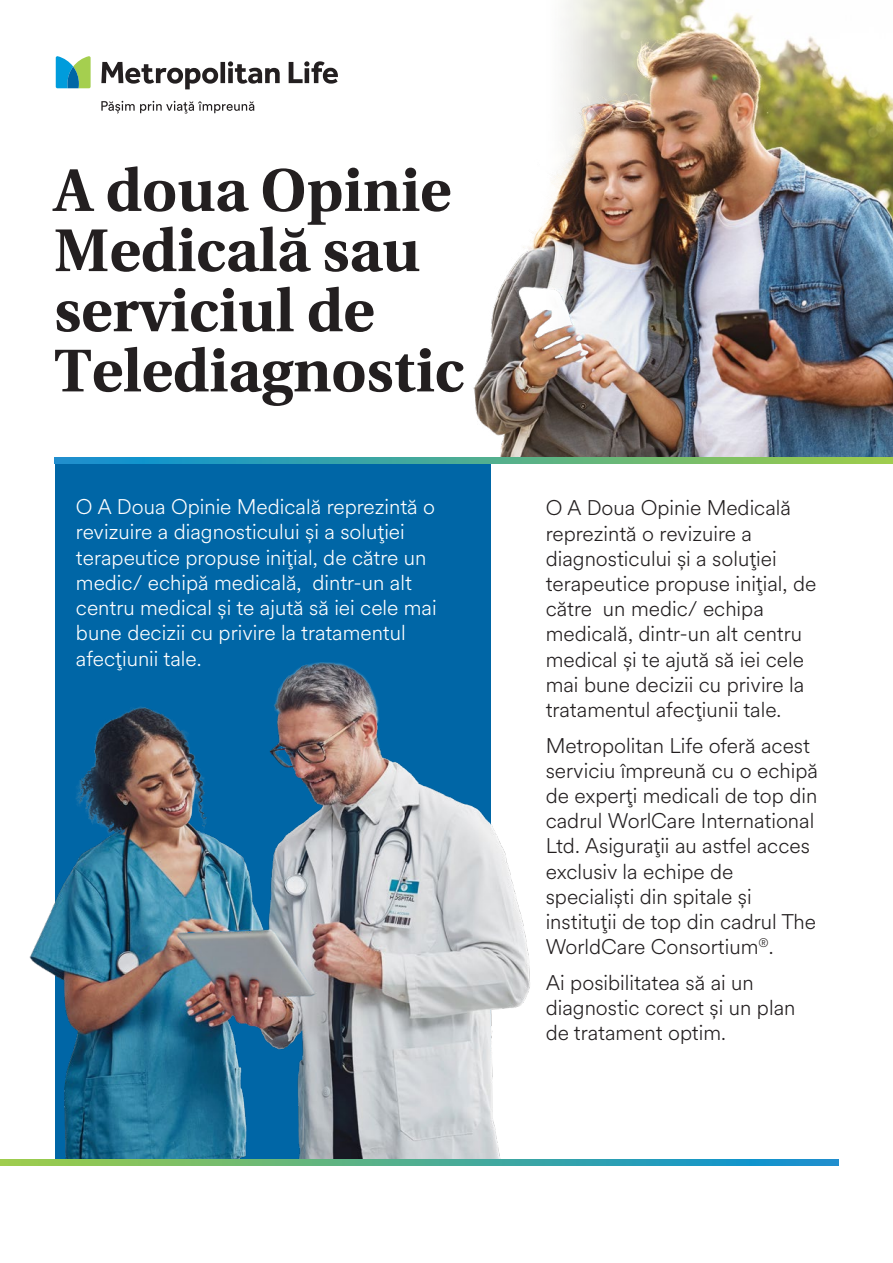
<style>
.page{position:relative;width:893px;height:1263px;background:#fff}
.page>*{position:absolute;margin:0;border:0;box-sizing:border-box;transform-origin:0 0}
.t1{font:700 60.15px/60.2px "Linguistics Pro";color:#231f20}
.t2{font:300 21px/25.2px "Met Life Circular";color:#231f20}
.t3{font:300 21px/25.2px "Met Life Circular";color:#fff}
</style>
<div class="page">
<img style="left:473px;top:0;width:420px;height:457px">
<div style="left:55px;top:460px;width:435px;height:702px;background:#0066a6"></div>
<img style="left:29px;top:657px;width:501px;height:502px">
<svg style="left:101px;top:61px;width:237px;height:28px"></svg>
<svg style="left:56px;top:56px;width:35px;height:32px"></svg>
<svg style="left:101px;top:101px;width:153px;height:13px"></svg>
<svg style="left:55px;top:457px;width:838px;height:7px;background:#51ad90"></svg>
<svg style="left:0;top:1159px;width:839px;height:7px;background:#51ad90"></svg>
<h1 class="t1" style="left:54px;top:158px;width:412px">A doua Opinie<br>Medicală sau serviciul de<br>Telediagnostic</h1>
<p class="t3" style="left:76px;top:493px;width:362px">O A Doua Opinie Medicală reprezintă o revizuire a diagnosticului și a soluției terapeutice propuse inițial, de către un medic/ echipă medicală, dintr-un alt centru medical și te ajută să iei cele mai bune decizii cu privire la tratamentul afecțiunii tale.</p>
<p class="t2" style="left:546px;top:494px;width:272px">O A Doua Opinie Medicală reprezintă o revizuire a diagnosticului și a soluției terapeutice propuse inițial, de către un medic/ echipa medicală, dintr-un alt centru medical și te ajută să iei cele mai bune decizii cu privire la tratamentul afecțiunii tale.</p>
<p class="t2" style="left:546px;top:732px;width:274px">Metropolitan Life oferă acest serviciu împreună cu o echipă de experți medicali de top din cadrul WorlCare International<br>Ltd. Asigurații au astfel acces exclusiv la echipe de specialiști din spitale și instituții de top din cadrul The<br>WorldCare Consortium<sup>®</sup>.</p>
<p class="t2" style="left:546px;top:969px;width:251px">Ai posibilitatea să ai un diagnostic corect și un plan de tratament optim.</p>
</div>
